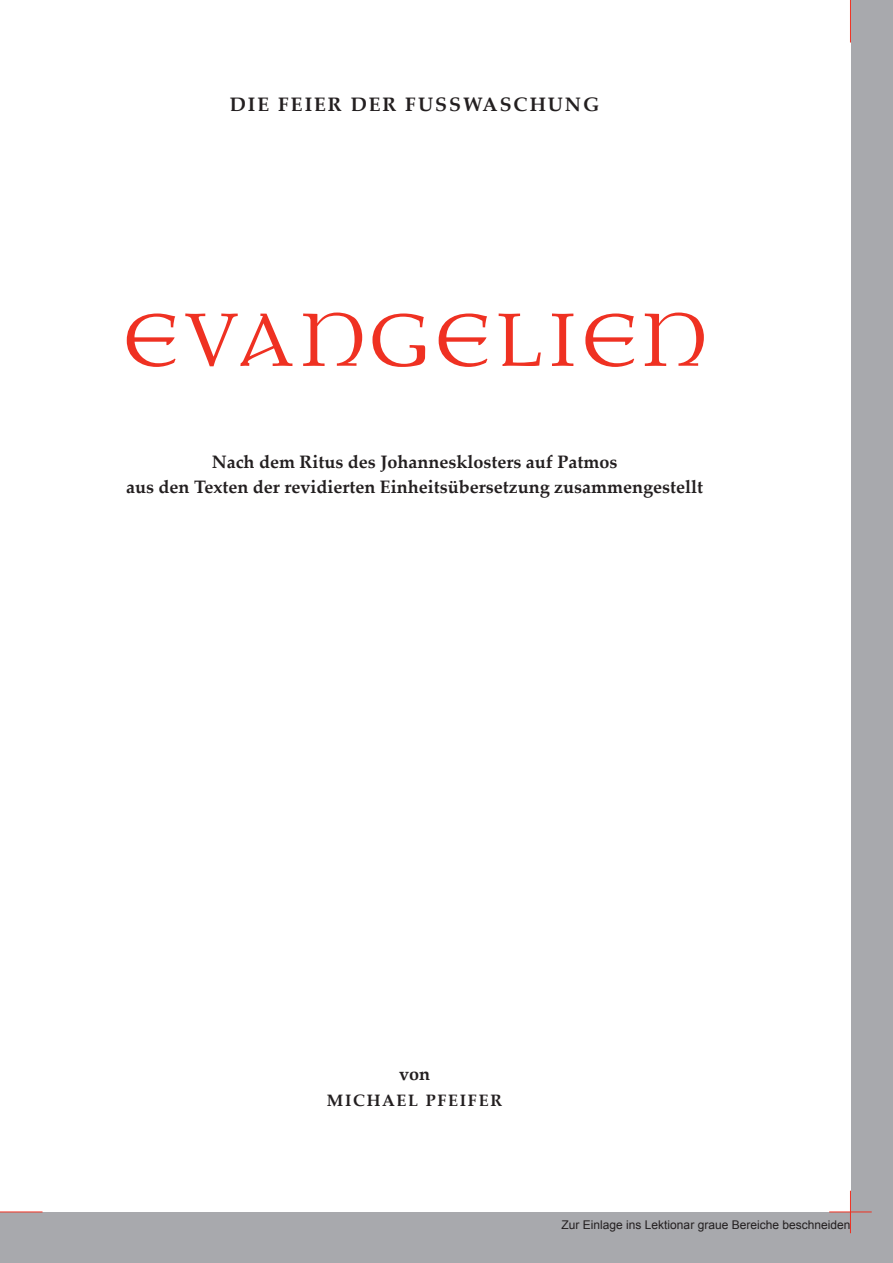
<style>
.page{position:relative;width:893px;height:1263px;background:#a8a9ad}
.page>*{position:absolute;margin:0;border:0;box-sizing:border-box;transform-origin:0 0}
.üs2{font:75px "Paternoster AH";letter-spacing:.1em;color:#ef3122}
.üs2-2{font:700 19.5px "Palatino Linotype";letter-spacing:.1em;color:#231f20}
.GS{font:700 18px "Palatino Linotype";color:#231f20}
.üs2-3{font:700 18px "Palatino Linotype";color:#231f20}
.üs2-4{font:700 16.5px "Palatino Linotype";letter-spacing:.1em;color:#231f20}
.t1{font:12px "Arial";color:#231f20}
</style>
<div class="page">
<div style="left:0;top:0;width:850px;height:1212px;background:#fff"></div>
<hr style="left:850px;top:0;width:1px;height:43px;background:#ef3122">
<hr style="left:850px;top:1191px;width:1px;height:42px;background:#ef3122">
<hr style="left:829px;top:1212px;width:43px;height:1px;background:#ef3122">
<hr style="left:0;top:1212px;width:43px;height:1px;background:#ef3122">
<p class="üs2-2" style="left:230px;top:90px;width:371px">DIE FEIER DER FUSSWASCHUNG</p>
<p class="üs2" style="left:124px;top:294px;width:583px">EVANGELIEN</p>
<p class="GS" style="left:212px;top:449px;width:407px">Nach dem Ritus des Johannesklosters auf Patmos</p>
<p class="GS" style="left:126px;top:474px;width:579px">aus den Texten der revidierten Einheitsübersetzung zusammengestellt</p>
<p class="üs2-3" style="left:399px;top:1061px;width:33px">von</p>
<p class="üs2-4" style="left:327px;top:1088px;width:177px">MICHAEL PFEIFER</p>
<p class="t1" style="left:562px;top:1217px;width:290px">Zur Einlage ins Lektionar graue Bereiche beschneiden</p>
</div>
